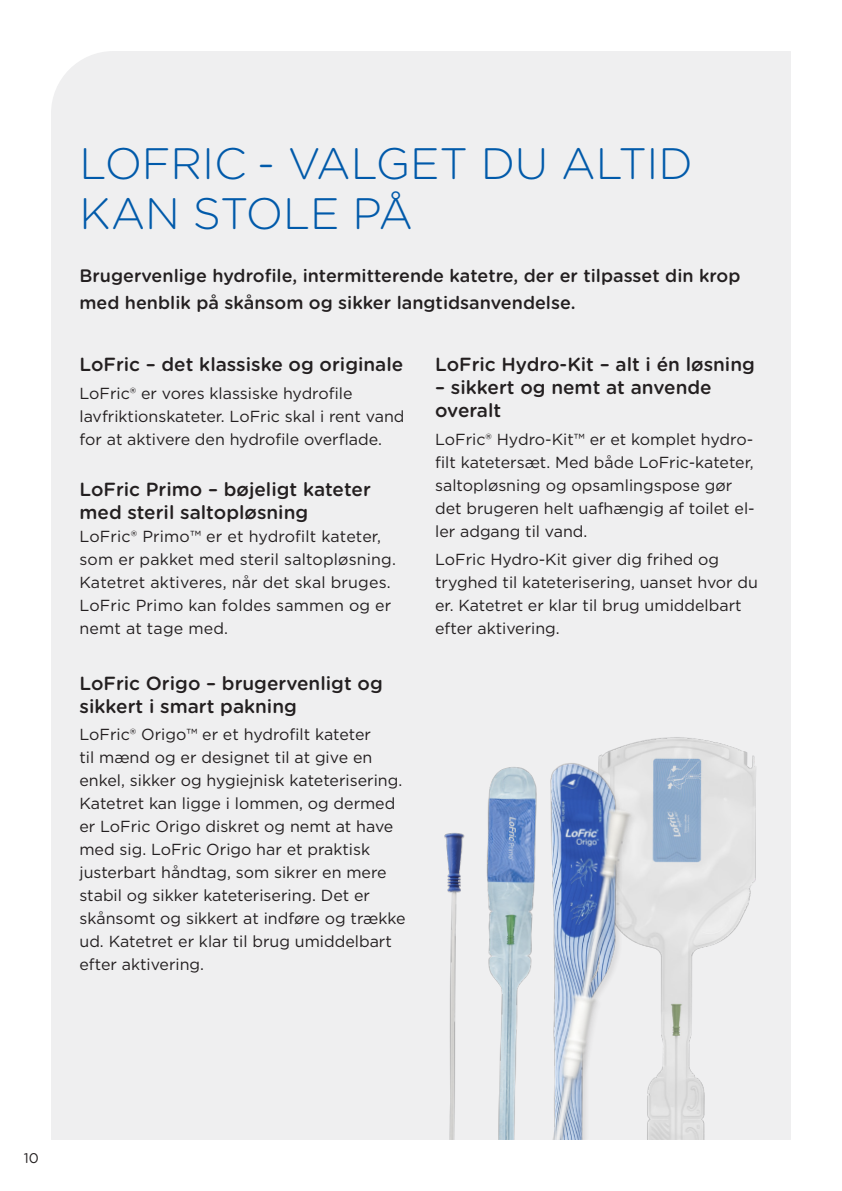
<style>
.page{position:relative;width:842px;height:1191px;background:#fff}
.page>*{position:absolute;margin:0;border:0;box-sizing:border-box;transform-origin:0 0}
.Heading_1{font:300 44px/50px "Gotham Rounded";letter-spacing:-.005em;color:#015aaa}
.Heading_3{font:500 19px/22.8px "Gotham Rounded";color:#231f20}
.Lead_copy{font:500 18px/27px "Gotham Rounded";color:#231f20}
.CONTENT_Gotham_book{font:16px/23px "Gotham";color:#231f20}
.Heading_3-2{font:16px/23px "Gotham";letter-spacing:.01em;color:#231f20}
.t1{font:14px "Gotham Rounded";color:#231f20}
</style>
<div class="page">
<div style="left:51px;top:51px;width:740px;height:1089px;background:#efeff0"></div>
<img style="left:574px;top:697px;width:205px;height:443px">
<img style="left:434px;top:830px;width:31px;height:310px">
<img style="left:465px;top:753px;width:60px;height:387px">
<img style="left:525px;top:736px;width:118px;height:51px">
<div style="left:496px;top:808px;width:143px;height:332px;background:#231f20;opacity:.1"></div>
<img style="left:519px;top:787px;width:136px;height:353px">
<p class="Heading_1" style="left:79px;top:136px;width:615px">LOFRIC - VALGET DU ALTID<br>KAN STOLE PÅ</p>
<p class="Lead_copy" style="left:79px;top:261px;width:662px">Brugervenlige hydrofile, intermitterende katetre, der er tilpasset din krop med henblik på skånsom og sikker langtidsanvendelse.</p>
<p class="Heading_3" style="left:79px;top:352px;width:325px">LoFric – det klassiske og originale</p>
<p class="CONTENT_Gotham_book" style="left:79px;top:381px;width:275px">LoFric® er vores klassiske hydrofile</p>
<p class="CONTENT_Gotham_book" style="left:79px;top:404px;width:326px">lavfriktionskateter. LoFric skal i rent vand</p>
<p class="CONTENT_Gotham_book" style="left:79px;top:427px;width:304px">for at aktivere den hydrofile overflade.</p>
<p class="Heading_3" style="left:79px;top:477px;width:293px">LoFric Primo – bøjeligt kateter med steril saltopløsning</p>
<p class="Heading_3-2" style="left:79px;top:524px;width:318px">LoFric® Primo™ er et hydrofilt kateter, som er pakket med steril saltopløsning.<br>Katetret aktiveres, når det skal bruges.<br>LoFric Primo kan foldes sammen og er nemt at tage med.</p>
<p class="Heading_3" style="left:79px;top:671px;width:305px">LoFric Origo – brugervenligt og sikkert i smart pakning</p>
<p class="CONTENT_Gotham_book" style="left:79px;top:722px;width:293px">LoFric® Origo™ er et hydrofilt kateter</p>
<p class="CONTENT_Gotham_book" style="left:79px;top:745px;width:294px">til mænd og er designet til at give en</p>
<p class="CONTENT_Gotham_book" style="left:79px;top:768px;width:324px">enkel, sikker og hygiejnisk kateterisering.</p>
<p class="CONTENT_Gotham_book" style="left:79px;top:791px;width:317px">Katetret kan ligge i lommen, og dermed</p>
<p class="CONTENT_Gotham_book" style="left:79px;top:814px;width:315px">er LoFric Origo diskret og nemt at have</p>
<p class="CONTENT_Gotham_book" style="left:79px;top:837px;width:292px">med sig. LoFric Origo har et praktisk</p>
<p class="CONTENT_Gotham_book" style="left:79px;top:860px;width:309px">justerbart håndtag, som sikrer en mere</p>
<p class="CONTENT_Gotham_book" style="left:79px;top:883px;width:292px">stabil og sikker kateterisering. Det er</p>
<p class="CONTENT_Gotham_book" style="left:79px;top:906px;width:328px">skånsomt og sikkert at indføre og trække</p>
<p class="CONTENT_Gotham_book" style="left:79px;top:929px;width:314px">ud. Katetret er klar til brug umiddelbart</p>
<p class="CONTENT_Gotham_book" style="left:79px;top:952px;width:126px">efter aktivering.</p>
<p class="Heading_3" style="left:435px;top:352px;width:321px">LoFric Hydro-Kit – alt i én løsning</p>
<p class="Heading_3" style="left:435px;top:375px;width:278px">– sikkert og nemt at anvende overalt</p>
<p class="CONTENT_Gotham_book" style="left:435px;top:427px;width:321px">LoFric® Hydro-Kit™ er et komplet hydro&shy;filt katetersæt. Med både LoFric-kateter, saltopløsning og opsamlingspose gør det brugeren helt uafhængig af toilet el&shy;ler adgang til vand.</p>
<p class="CONTENT_Gotham_book" style="left:435px;top:548px;width:324px">LoFric Hydro-Kit giver dig frihed og tryghed til kateterisering, uanset hvor du er. Katetret er klar til brug umiddelbart efter aktivering.</p>
<p class="t1" style="left:24px;top:1148px;width:17px">10</p>
</div>
